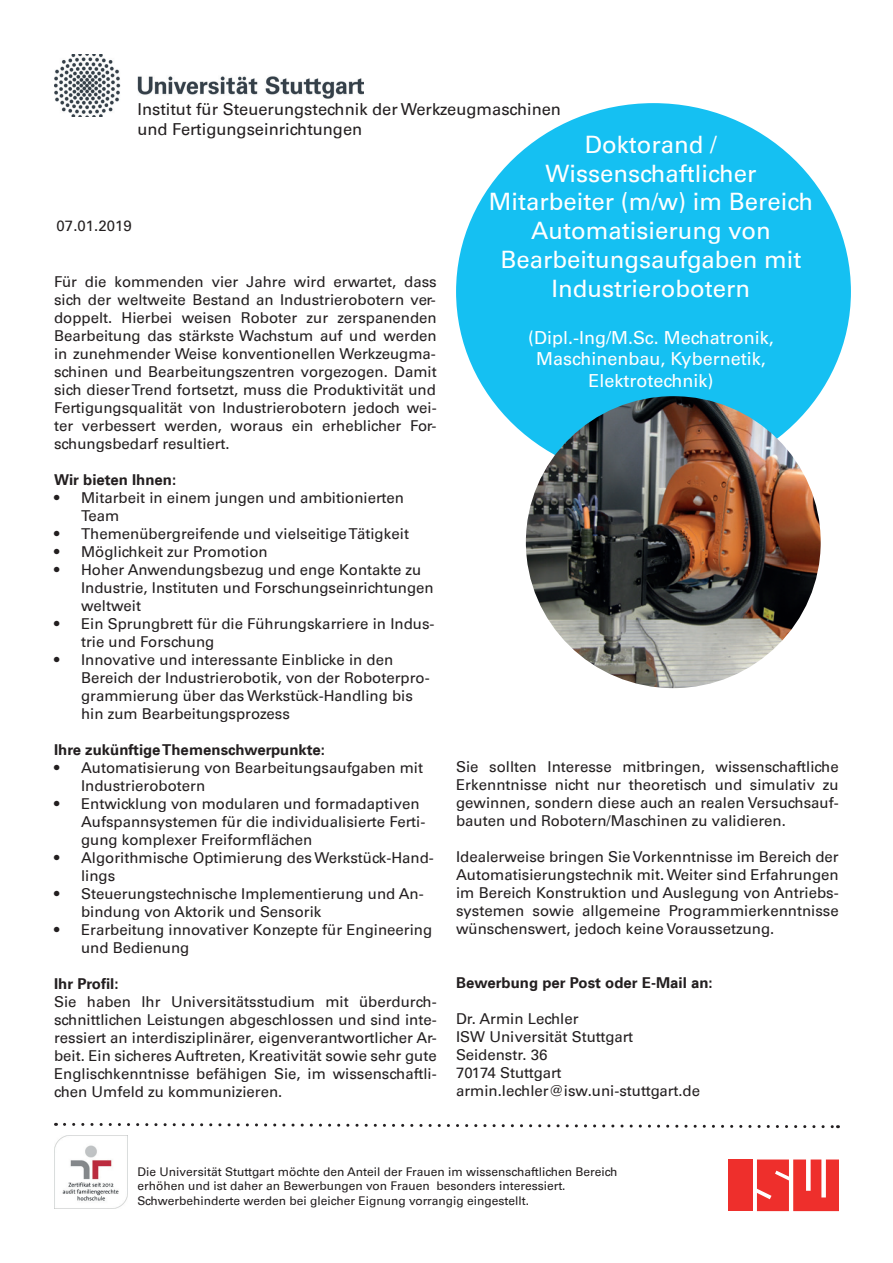
<style>
.page{position:relative;width:893px;height:1263px;background:#fff}
.page>*{position:absolute;margin:0;border:0;box-sizing:border-box;transform-origin:0 0}
.t1{font:24px/28.8px "Universfor Uni S55 Rm";color:#fff;text-align:center}
.t2{font:18px/21.6px "Universfor Uni S55 Rm";color:#fff;text-align:center}
.t3{font:16.5px/19.8px "Universfor Uni S55 Rm";color:#231f20}
.t4{font:15px/18px "Universfor Uni S55 Rm";color:#231f20}
.t5{font:15px "Universfor Uni S65 Bd";color:#231f20}
.t6{font:12px/14.4px "Universfor Uni S55 Rm";color:#231f20}
</style>
<div class="page">
<img style="left:54px;top:54px;width:310px;height:63px">
<div style="left:728px;top:1159px;width:25px;height:52px;background:#ee2f2c"></div>
<svg style="left:757px;top:1159px;width:82px;height:52px;background:#f0504d"></svg>
<div style="left:456px;top:103px;width:395px;height:377px;background:#15c0f2;border-radius:50%"></div>
<svg style="left:56px;top:1122px;width:782px;height:7px"></svg>
<img style="left:54px;top:1135px;width:74px;height:74px">
<img style="left:526px;top:396px;width:295px;height:292px">
<p class="t3" style="left:137px;top:99px;width:425px">Institut für Steuerungstechnik der Werkzeugmaschinen und Fertigungseinrichtungen</p>
<p class="t1" style="left:489px;top:129px;width:326px">Doktorand /<br>Wissenschaftlicher<br>Mitarbeiter (m/w) im Bereich<br>Automatisierung von<br>Bearbeitungsaufgaben mit<br>Industrierobotern</p>
<p class="t2" style="left:528px;top:326px;width:247px">(Dipl.-Ing/M.Sc. Mechatronik,<br>Maschinenbau, Kybernetik,<br>Elektrotechnik)</p>
<p class="t4" style="left:57px;top:216px;width:77px">07.01.2019</p>
<p class="t4" style="left:54px;top:272px;width:384px;text-align:justify">Für die kommenden vier Jahre wird erwartet, dass sich der weltweite Bestand an Industrierobotern ver&shy;doppelt. Hierbei weisen Roboter zur zerspanenden Bearbeitung das stärkste Wachstum auf und werden in zunehmender Weise konventionellen Werkzeugma&shy;schinen und Bearbeitungszentren vorgezogen. Damit sich dieserTrend fortsetzt, muss die Produktivität und Fertigungsqualität von Industrierobotern jedoch wei&shy;ter verbessert werden, woraus ein erheblicher For&shy;schungsbedarf resultiert.</p>
<p class="t5" style="left:54px;top:469px;width:124px">Wir bieten Ihnen:</p>
<p class="t4" style="left:81px;top:488px;width:324px;text-indent:-27px">• Mitarbeit in einem jungen und ambitionierten<br>Team</p>
<p class="t4" style="left:54px;top:524px;width:357px">• Themenübergreifende und vielseitige Tätigkeit</p>
<p class="t4" style="left:54px;top:542px;width:215px">• Möglichkeit zur Promotion</p>
<p class="t4" style="left:81px;top:560px;width:354px;text-indent:-27px">• Hoher Anwendungsbezug und enge Kontakte zu<br>Industrie, Instituten und Forschungseinrichtungen weltweit</p>
<p class="t4" style="left:81px;top:614px;width:355px;text-indent:-27px">• Ein Sprungbrett für die Führungskarriere in Indus&shy;trie und Forschung</p>
<p class="t4" style="left:81px;top:650px;width:350px;text-indent:-27px">• Innovative und interessante Einblicke in den Bereich der Industrierobotik, von der Roboterpro&shy;grammierung über das Werkstück-Handling bis hin zum Bearbeitungsprozess</p>
<p class="t5" style="left:54px;top:739px;width:273px">Ihre zukünftige Themenschwerpunkte:</p>
<p class="t4" style="left:81px;top:758px;width:343px;text-indent:-27px">• Automatisierung von Bearbeitungsaufgaben mit<br>Industrierobotern</p>
<p class="t4" style="left:81px;top:794px;width:346px;text-indent:-27px">• Entwicklung von modularen und formadaptiven<br>Aufspannsystemen für die individualisierte Ferti&shy;gung komplexer Freiformflächen</p>
<p class="t4" style="left:81px;top:848px;width:354px;text-indent:-27px">• Algorithmische Optimierung des Werkstück-Hand&shy;lings</p>
<p class="t4" style="left:81px;top:884px;width:344px;text-indent:-27px">• Steuerungstechnische Implementierung und An&shy;bindung von Aktorik und Sensorik</p>
<p class="t4" style="left:81px;top:920px;width:353px;text-indent:-27px">• Erarbeitung innovativer Konzepte für Engineering und Bedienung</p>
<p class="t5" style="left:54px;top:973px;width:66px">Ihr Profil:</p>
<p class="t4" style="left:54px;top:992px;width:384px;text-align:justify">Sie haben Ihr Universitätsstudium mit überdurch&shy;schnittlichen Leistungen abgeschlossen und sind inte&shy;ressiert an interdisziplinärer, eigenverantwortlicher Ar&shy;beit. Ein sicheres Auftreten, Kreativität sowie sehr gute Englischkenntnisse befähigen Sie, im wissenschaftli&shy;chen Umfeld zu kommunizieren.</p>
<p class="t4" style="left:456px;top:757px;width:384px;text-align:justify">Sie sollten Interesse mitbringen, wissenschaftliche Erkenntnisse nicht nur theoretisch und simulativ zu gewinnen, sondern diese auch an realen Versuchsauf&shy;bauten und Robotern/Maschinen zu validieren.</p>
<p class="t4" style="left:456px;top:847px;width:384px;text-align:justify">Idealerweise bringen Sie Vorkenntnisse im Bereich der Automatisierungstechnik mit. Weiter sind Erfahrungen im Bereich Konstruktion und Auslegung von Antriebs&shy;systemen sowie allgemeine Programmierkenntnisse wünschenswert, jedoch keine Voraussetzung.</p>
<p class="t5" style="left:456px;top:972px;width:258px">Bewerbung per Post oder E-Mail an:</p>
<p class="t4" style="left:456px;top:1009px;width:179px">Dr. Armin Lechler<br>ISW Universität Stuttgart</p>
<p class="t4" style="left:456px;top:1045px;width:93px">Seidenstr. 36</p>
<p class="t4" style="left:456px;top:1063px;width:107px">70174 Stuttgart</p>
<p class="t4" style="left:456px;top:1081px;width:245px">armin.lechler@isw.uni-stuttgart.de</p>
<p class="t6" style="left:137px;top:1164px;width:482px">Die Universität Stuttgart möchte den Anteil der Frauen im wissenschaftlichen Bereich erhöhen und ist daher an Bewerbungen von Frauen besonders interessiert.<br>Schwerbehinderte werden bei gleicher Eignung vorrangig eingestellt.</p>
</div>
